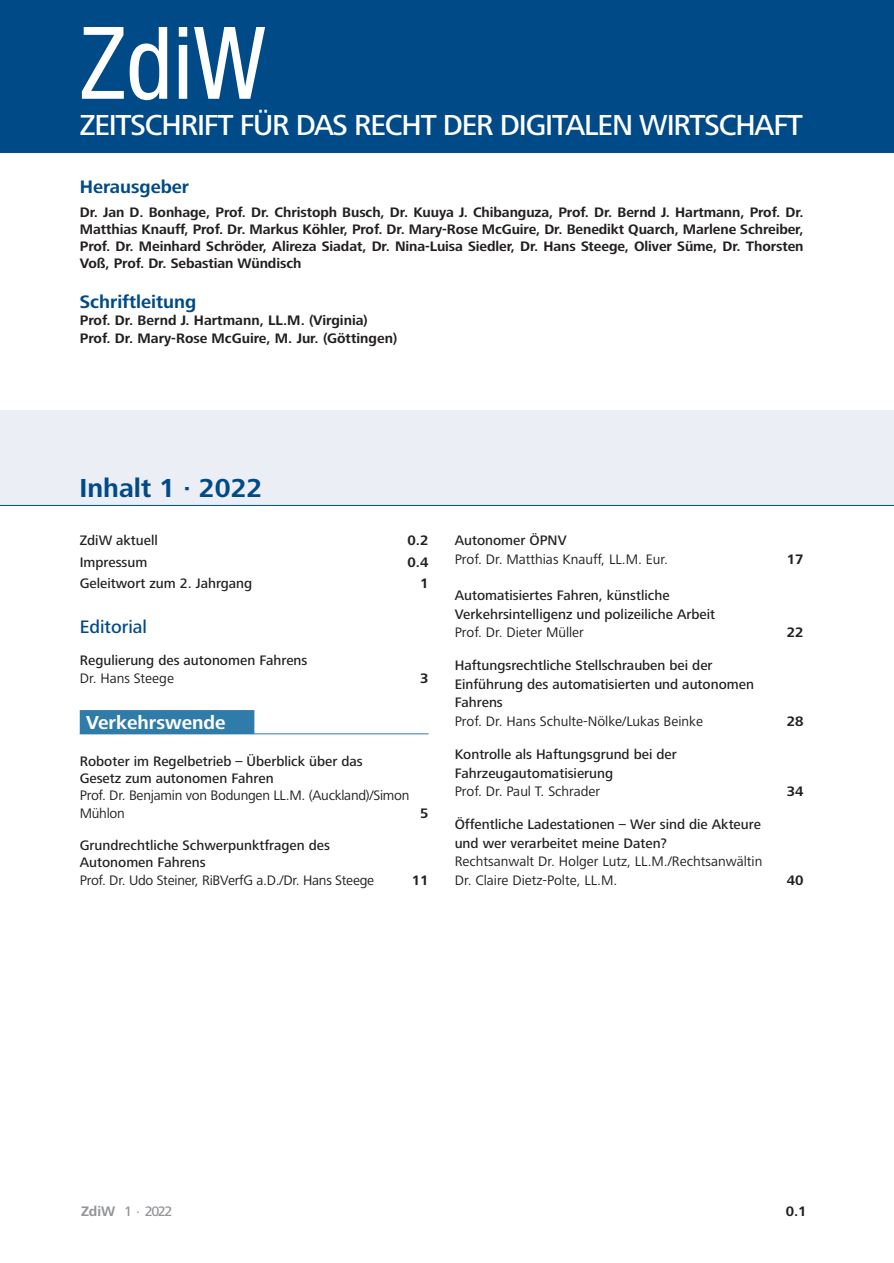
<style>
.page{position:relative;width:894px;height:1263px;background:#fff}
.page>*{position:absolute;margin:0;border:0;box-sizing:border-box;transform-origin:0 0}
.t1{font:condensed 100.5px "Helvetica Neue LT Std";color:#fff}
.t2{font:500 30px "Frutiger Next LT";letter-spacing:-.04em;color:#fff}
.t3{font:700 27px "Frutiger Next LT";color:#004a87}
.TOC_ArticleType{font:700 19.5px "Frutiger Next LT";color:#fff}
.TOC_ArticleTitle{font:700 18.75px "Frutiger Next LT";color:#004a87}
.TOC_ArticleType-2{font:500 18.75px "Frutiger Next LT";color:#004a87}
.TOC_ArticleTitle-2{font:500 14.25px/18.5px "Frutiger Next LT";color:#231f20}
.TOC_ArticleTitle-3{font:700 14.25px/17.2px "Frutiger Next LT";letter-spacing:-.005em;color:#231f20;text-align:justify}
.TOC_Author{font:14.25px/17.4px "Frutiger Next LT";color:#231f20}
.TOC_SectionHead{font:500 14.25px "Frutiger Next LT";color:#231f20}
.TOC_Author-2{font:700 14.25px "Frutiger Next LT";color:#231f20}
.t4{font:500 14.25px "Frutiger Next LT";color:#939598}
.TOC_SectionHead-2{font:700 14.25px "Frutiger Next LT";color:#231f20}
.s1{font-weight:700}
</style>
<div class="page">
<div style="left:0;top:0;width:893px;height:153px;background:#004a87"></div>
<div style="left:80px;top:710px;width:174px;height:24px;background:#2f7caa"></div>
<hr style="left:80px;top:733px;width:348px;height:1px;background:#2f7caa">
<div style="left:0;top:410px;width:893px;height:95px;background:#eceef6"></div>
<hr style="left:0;top:505px;width:893px;height:1px;background:#004a87">
<h1 class="t1" style="left:80px;top:5px;width:188px">ZdiW</h1>
<h2 class="t2" style="left:80px;top:108px;width:724px">ZEITSCHRIFT FÜR DAS RECHT DER DIGITALEN WIRTSCHAFT</h2>
<p class="TOC_ArticleTitle" style="left:80px;top:177px;width:111px">Herausgeber</p>
<p class="TOC_ArticleTitle-3" style="left:80px;top:203px;width:725px">Dr. Jan D. Bonhage, Prof. Dr. Christoph Busch, Dr. Kuuya J. Chibanguza, Prof. Dr. Bernd J. Hartmann, Prof. Dr.<br>Matthias Knauff, Prof. Dr. Markus Köhler, Prof. Dr. Mary-Rose McGuire, Dr. Benedikt Quarch, Marlene Schreiber, Prof. Dr. Meinhard Schröder, Alireza Siadat, Dr. Nina-Luisa Siedler, Dr. Hans Steege, Oliver Süme, Dr. Thorsten Voß, Prof. Dr. Sebastian Wündisch</p>
<p class="TOC_ArticleTitle" style="left:80px;top:291px;width:118px">Schriftleitung</p>
<p class="TOC_ArticleTitle-3" style="left:80px;top:312px;width:289px">Prof. Dr. Bernd J. Hartmann, LL.M. (Virginia)</p>
<p class="TOC_ArticleTitle-3" style="left:80px;top:329px;width:319px">Prof. Dr. Mary-Rose McGuire, M. Jur. (Göttingen)</p>
<p class="t3" style="left:80px;top:473px;width:184px">Inhalt 1 · 2022</p>
<p class="TOC_SectionHead" style="left:80px;top:533px;width:80px">ZdiW aktuell</p>
<p class="TOC_SectionHead-2" style="left:407px;top:533px;width:22px">0.2</p>
<p class="TOC_SectionHead" style="left:80px;top:554px;width:69px">Impressum</p>
<p class="TOC_SectionHead-2" style="left:407px;top:554px;width:22px">0.4</p>
<p class="TOC_SectionHead" style="left:80px;top:576px;width:174px">Geleitwort zum 2. Jahrgang</p>
<p class="TOC_SectionHead-2" style="left:420px;top:576px;width:10px">1</p>
<p class="TOC_ArticleType-2" style="left:80px;top:616px;width:69px">Editorial</p>
<p class="TOC_ArticleTitle-2" style="left:80px;top:651px;width:229px">Regulierung des autonomen Fahrens</p>
<p class="TOC_Author" style="left:80px;top:669px;width:96px">Dr. Hans Steege</p>
<p class="TOC_Author-2" style="left:420px;top:670px;width:10px">3</p>
<p class="TOC_ArticleType" style="left:86px;top:712px;width:141px">Verkehrswende</p>
<p class="TOC_ArticleTitle-2" style="left:80px;top:752px;width:284px;line-height:17.4px">Roboter im Regelbetrieb – Überblick über das<br>Gesetz zum autonomen Fahren</p>
<p class="TOC_Author" style="left:80px;top:787px;width:331px">Prof. Dr. Benjamin von Bodungen LL.M. (Auckland)/Simon<br>Mühlon</p>
<p class="TOC_Author-2" style="left:420px;top:805px;width:10px">5</p>
<p class="TOC_ArticleTitle-2" style="left:80px;top:837px;width:252px;line-height:17.4px">Grundrechtliche Schwerpunktfragen des<br>Autonomen Fahrens</p>
<p class="TOC_Author" style="left:80px;top:871px;width:296px">Prof. Dr. Udo Steiner, RiBVerfG a.D./Dr. Hans Steege</p>
<p class="TOC_Author-2" style="left:411px;top:872px;width:18px">11</p>
<p class="TOC_ArticleTitle-2" style="left:454px;top:531px;width:113px">Autonomer ÖPNV</p>
<p class="TOC_Author" style="left:454px;top:550px;width:215px">Prof. Dr. Matthias Knauff, LL.M. Eur.</p>
<p class="TOC_Author-2" style="left:786px;top:551px;width:18px">17</p>
<p class="TOC_ArticleTitle-2" style="left:454px;top:586px;width:262px">Automatisiertes Fahren, künstliche<br>Verkehrsintelligenz und polizeiliche Arbeit</p>
<p class="TOC_Author" style="left:454px;top:624px;width:131px">Prof. Dr. Dieter Müller</p>
<p class="TOC_Author-2" style="left:786px;top:624px;width:18px">22</p>
<p class="TOC_ArticleTitle-2" style="left:454px;top:656px;width:300px">Haftungsrechtliche Stellschrauben bei der<br>Einführung des automatisierten und autonomen<br>Fahrens</p>
<p class="TOC_Author" style="left:454px;top:712px;width:250px">Prof. Dr. Hans Schulte-Nölke/Lukas Beinke</p>
<p class="TOC_Author-2" style="left:786px;top:713px;width:18px">28</p>
<p class="TOC_ArticleTitle-2" style="left:454px;top:745px;width:223px">Kontrolle als Haftungsgrund bei der<br>Fahrzeugautomatisierung</p>
<p class="TOC_Author" style="left:454px;top:783px;width:147px">Prof. Dr. Paul T. Schrader</p>
<p class="TOC_Author-2" style="left:786px;top:783px;width:18px">34</p>
<p class="TOC_ArticleTitle-2" style="left:454px;top:816px;width:307px">Öffentliche Ladestationen – Wer sind die Akteure und wer verarbeitet meine Daten?</p>
<p class="TOC_Author" style="left:454px;top:852px;width:309px;line-height:18.5px">Rechtsanwalt Dr. Holger Lutz, LL.M./Rechtsanwältin<br>Dr. Claire Dietz-Polte, LL.M.</p>
<p class="TOC_Author-2" style="left:786px;top:872px;width:18px">40</p>
<p class="t4" style="left:81px;top:1204px;width:93px"><span class="s1">ZdiW</span> 1 <sup>.</sup> 2022</p>
<p class="TOC_ArticleTitle-3" style="left:785px;top:1202px;width:22px">0.1</p>
</div>
